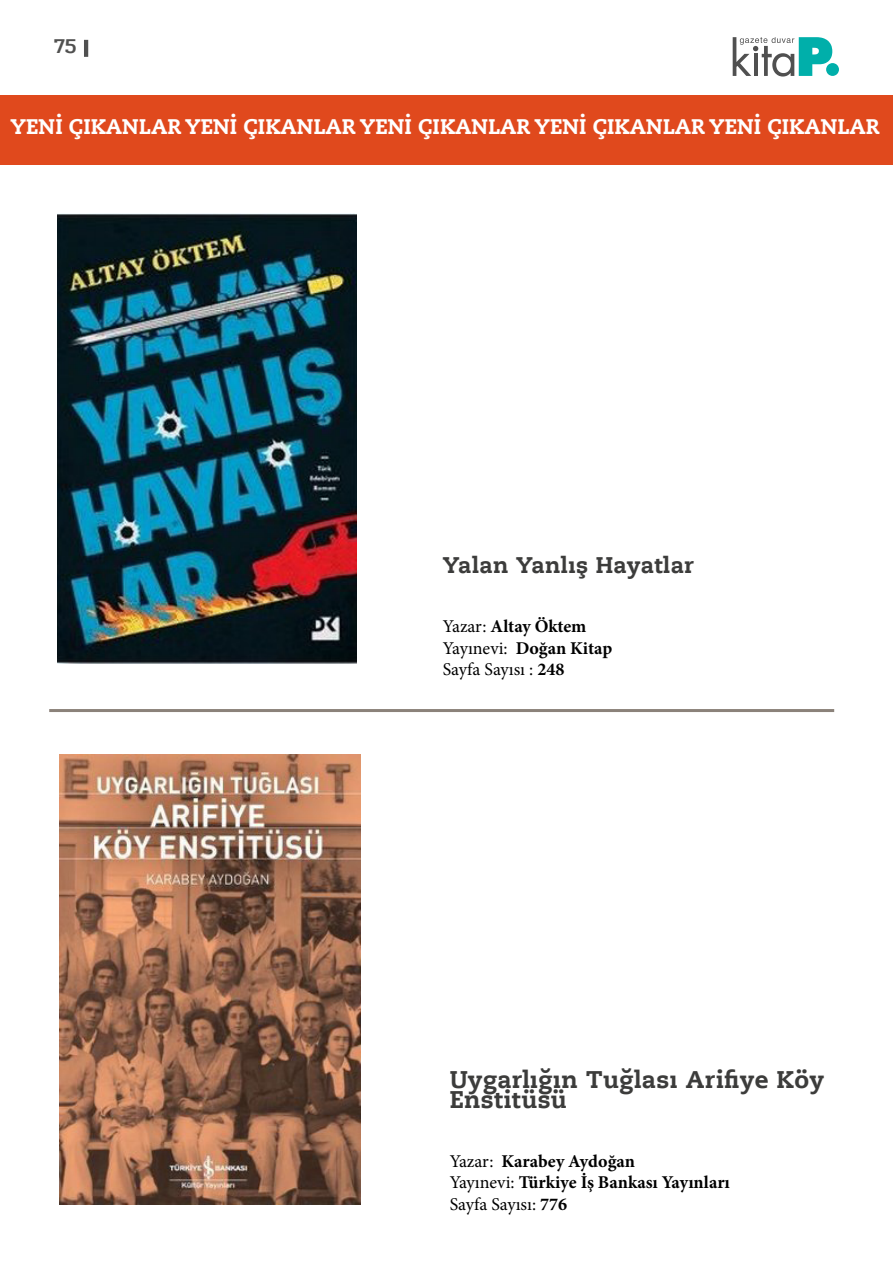
<style>
.page{position:relative;width:893px;height:1263px;background:#fff}
.page>*{position:absolute;margin:0;border:0;box-sizing:border-box;transform-origin:0 0}
.t1{font:700 24px/20.2px "Caecilia LT Std Roman";letter-spacing:.015em;color:#3c3c3b}
.t2{font:700 22.5px "Caecilia LT Std Roman";letter-spacing:.01em;color:#3c3c3b}
.t3{font:700 21px "Caecilia LT Std Roman";color:#fff}
.t4{font:500 21px "Pridi";color:#515150}
.t5{font:700 18px/21.6px "Minion Pro";color:#000}
.t6{font:18px/21.6px "Minion Pro";color:#000}
.s1{font-weight:700}
.s2{font-weight:400}
</style>
<div class="page">
<svg style="left:733px;top:37px;width:99px;height:40px"></svg>
<div style="left:826px;top:63px;width:13px;height:13px;background:#00afaa;border-radius:50%"></div>
<hr style="left:84px;top:40px;width:4px;height:17px;background:#505050">
<hr style="left:0;top:95px;width:1px;height:69px;background:#e0491d">
<hr style="left:49px;top:709px;width:785px;height:3px;background:#8b827a">
<img style="left:60px;top:755px;width:300px;height:450px">
<img style="left:58px;top:213px;width:298px;height:450px">
<div style="left:0;top:96px;width:893px;height:69px;background:#e0491d"></div>
<p class="t4" style="left:54px;top:31px;width:24px">75</p>
<p class="t3" style="left:11px;top:113px;width:870px">YENİ ÇIKANLAR YENİ ÇIKANLAR YENİ ÇIKANLAR YENİ ÇIKANLAR YENİ ÇIKANLAR</p>
<p class="t2" style="left:443px;top:551px;width:253px">Yalan Yanlış Hayatlar</p>
<p class="t6" style="left:443px;top:616px;width:171px">Yazar: <span class="s1">Altay Öktem<br></span>Yayınevi: <span class="s1">Doğan Kitap<br></span>Sayfa Sayısı : <span class="s1">248</span></p>
<h1 class="t1" style="left:450px;top:1069px;width:376px">Uygarlığın Tuğlası Arifiye Köy<br>Enstitüsü</h1>
<p class="t5" style="left:450px;top:1150px;width:282px"><span class="s2">Yazar:</span> Karabey Aydoğan<br><span class="s2">Yayınevi:</span> Türkiye İş Bankası Yayınları<br><span class="s2">Sayfa Sayısı:</span> 776</p>
</div>
